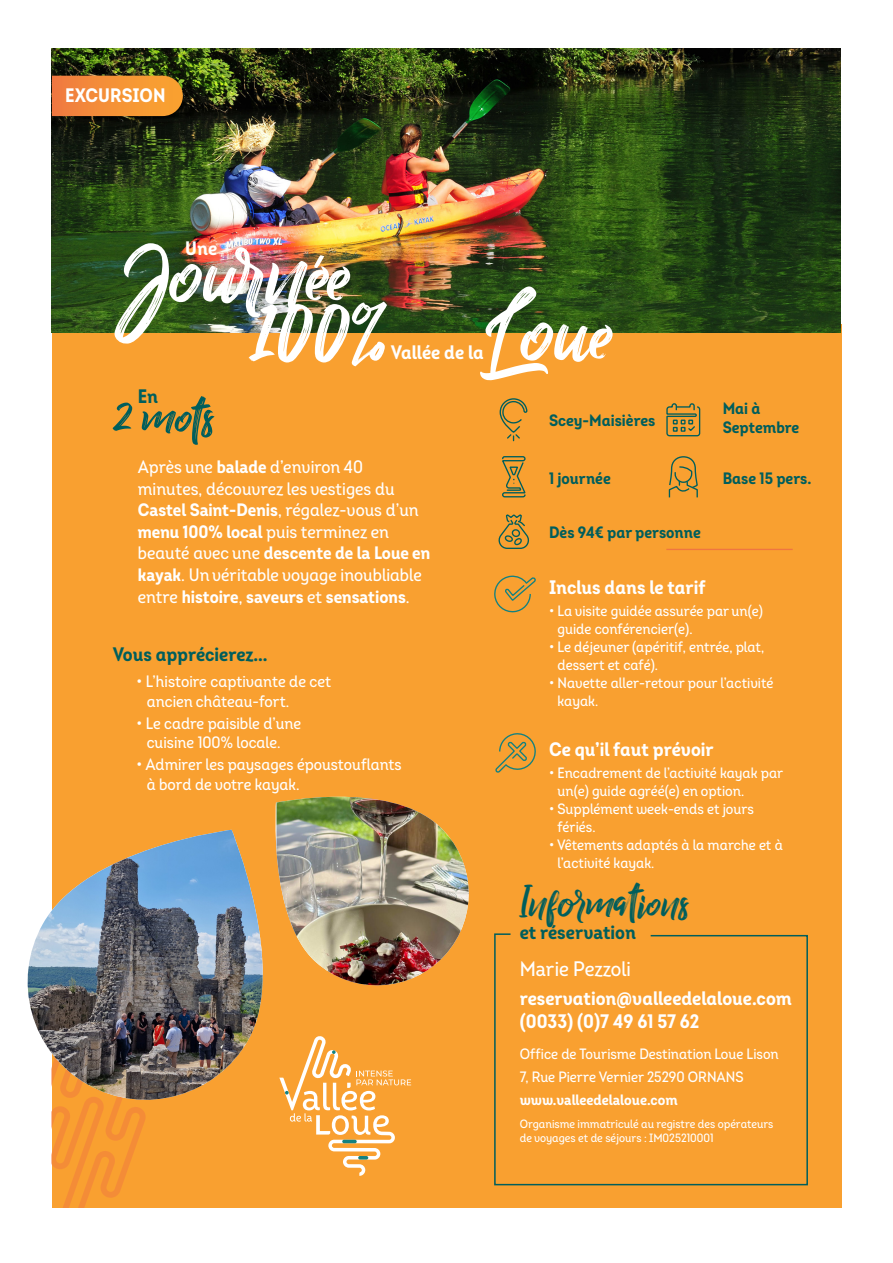
<style>
.page{position:relative;width:893px;height:1263px;background:#fff}
.page>*{position:absolute;margin:0;border:0;box-sizing:border-box;transform-origin:0 0}
.t1{font:106.35px "Billy Ohio";color:#fff}
.t2{font:55.65px "Billy Ohio";color:#005e5c}
.t3{font:46.35px "Billy Ohio";color:#005e5c}
.t4{font:21px "Intro Cond Medium Alt";color:#fff}
.Titre_TARIF{font:19.5px "Intro Cond Bold Alt";color:#fff}
.Titre_VOUS_APPRÉCIEREZ{font:19.5px "Intro Cond Bold Alt";color:#005e5c}
.Texte_EN_2_MOTS{font:18px/21.6px "Intro Cond Medium Alt";color:#fff}
.Liste_VOUS_APPRÉCIEREZ{font:16.5px/19.8px "Intro Cond Medium Alt";color:#fff}
.t5{font:16.5px "Intro Cond Bold Alt";color:#005e5c}
.Liste_TARIF{font:15px/18px "Intro Cond Medium Alt";color:#fff}
.t6{font:15px "Intro Cond Bold Alt";color:#fff}
.t7{font:12px/14.4px "Intro Cond Medium Alt";color:#fff}
.s1{font-family:"Intro Cond";font-weight:700}
.s2{font-family:"Intro Cond";font-weight:500}
</style>
<div class="page">
<div style="left:52px;top:324px;width:789px;height:884px;background:#f9a030"></div>
<svg style="left:52px;top:1116px;width:94px;height:92px"></svg>
<img style="left:52px;top:49px;width:788px;height:283px">
<img style="left:27px;top:830px;width:236px;height:286px">
<img style="left:276px;top:797px;width:193px;height:189px">
<svg style="left:52px;top:76px;width:131px;height:40px"></svg>
<svg style="left:499px;top:398px;width:28px;height:44px"></svg>
<svg style="left:668px;top:456px;width:30px;height:42px"></svg>
<svg style="left:666px;top:403px;width:35px;height:34px"></svg>
<svg style="left:502px;top:456px;width:24px;height:42px"></svg>
<hr style="left:666px;top:549px;width:127px;height:1px;background:#f07640">
<svg style="left:498px;top:514px;width:32px;height:35px"></svg>
<svg style="left:494px;top:575px;width:42px;height:38px"></svg>
<svg style="left:495px;top:733px;width:41px;height:40px"></svg>
<svg style="left:494px;top:933px;width:314px;height:253px"></svg>
<svg style="left:279px;top:1036px;width:132px;height:140px"></svg>
<p class="Titre_TARIF" style="left:65px;top:83px;width:102px">EXCURSION</p>
<p class="Titre_TARIF" style="left:185px;top:236px;width:33px">Une</p>
<p class="t1" style="left:125px;top:207px;width:227px">Journée</p>
<p class="t1" style="left:484px;top:265px;width:131px">Loue</p>
<p class="t1" style="left:250px;top:265px;width:143px">100%</p>
<p class="Titre_TARIF" style="left:391px;top:340px;width:94px">Vallée de la</p>
<p class="Titre_VOUS_APPRÉCIEREZ" style="left:138px;top:384px;width:22px">En</p>
<p class="t2" style="left:113px;top:382px;width:103px">2 mots</p>
<p class="t5" style="left:549px;top:410px;width:108px">Scey-Maisières</p>
<p class="t5" style="left:723px;top:398px;width:39px">Mai à</p>
<p class="t5" style="left:723px;top:417px;width:78px">Septembre</p>
<p class="Texte_EN_2_MOTS" style="left:138px;top:456px;width:294px">Après une <span class="s1">balade</span> d’environ 40 minutes, découvrez les vestiges du <span class="s1">Castel Saint-Denis</span>, régalez-vous d’un <span class="s1">menu 100% local</span> puis terminez en beauté avec une <span class="s1">descente de la Loue en kayak</span>. Un véritable voyage inoubliable entre <span class="s1">histoire</span>, <span class="s1">saveurs</span> et <span class="s1">sensations</span>.</p>
<p class="Titre_VOUS_APPRÉCIEREZ" style="left:113px;top:642px;width:156px">Vous apprécierez...</p>
<p class="Liste_VOUS_APPRÉCIEREZ" style="left:147px;top:671px;width:186px;text-indent:-10px">• L’histoire captivante de cet ancien château-fort.</p>
<p class="Liste_VOUS_APPRÉCIEREZ" style="left:147px;top:713px;width:156px;text-indent:-10px">• Le cadre paisible d’une cuisine 100% locale.</p>
<p class="Liste_VOUS_APPRÉCIEREZ" style="left:147px;top:755px;width:257px;text-indent:-10px">• Admirer les paysages époustouflants à bord de votre kayak.</p>
<p class="t5" style="left:549px;top:468px;width:63px">1 journée</p>
<p class="t5" style="left:549px;top:522px;width:153px">Dès 94€ par personne</p>
<p class="t5" style="left:723px;top:468px;width:90px">Base 15 pers.</p>
<p class="Titre_TARIF" style="left:549px;top:575px;width:158px">Inclus dans le tarif</p>
<p class="Liste_TARIF" style="left:558px;top:602px;width:207px;text-indent:-9px">• La visite guidée assurée par un(e) guide conférencier(e).</p>
<p class="Liste_TARIF" style="left:558px;top:638px;width:208px;text-indent:-9px">• Le déjeuner (apéritif, entrée, plat, dessert et café).</p>
<p class="Liste_TARIF" style="left:558px;top:674px;width:217px;text-indent:-9px">• Navette aller-retour pour l’activité kayak.</p>
<p class="Titre_TARIF" style="left:549px;top:737px;width:166px">Ce qu’il faut prévoir</p>
<p class="Liste_TARIF" style="left:558px;top:764px;width:227px;text-indent:-9px">• Encadrement de l’activité kayak par un(e) guide agréé(e) en option.</p>
<p class="Liste_TARIF" style="left:558px;top:800px;width:198px;text-indent:-9px">• Supplément week-ends et jours fériés.</p>
<p class="Liste_TARIF" style="left:558px;top:836px;width:227px;text-indent:-9px">• Vêtements adaptés à la marche et à l’activité kayak.</p>
<p class="t3" style="left:520px;top:874px;width:171px">Informations</p>
<p class="Titre_VOUS_APPRÉCIEREZ" style="left:520px;top:920px;width:118px">et réserv<span class="s1">a</span>tion</p>
<p class="t4" style="left:520px;top:957px;width:113px">M<span class="s2">a</span>rie Pezzoli</p>
<p class="Titre_TARIF" style="left:520px;top:986px;width:274px">reservation@valleedelaloue.com</p>
<p class="Titre_TARIF" style="left:520px;top:1009px;width:181px">(0033) (0)7 49 61 57 62</p>
<p class="Liste_TARIF" style="left:520px;top:1045px;width:261px">Office de Tourisme Destination Loue Lison</p>
<p class="Liste_TARIF" style="left:520px;top:1068px;width:225px">7, Rue Pierre Vernier 25290 ORNANS</p>
<p class="t6" style="left:520px;top:1090px;width:160px">www.v<span class="s1">a</span>lleedel<span class="s1">a</span>loue.com</p>
<p class="t7" style="left:520px;top:1116px;width:255px">Organisme immatriculé au registre des opérateurs de voyages et de séjours : IM025210001</p>
</div>
